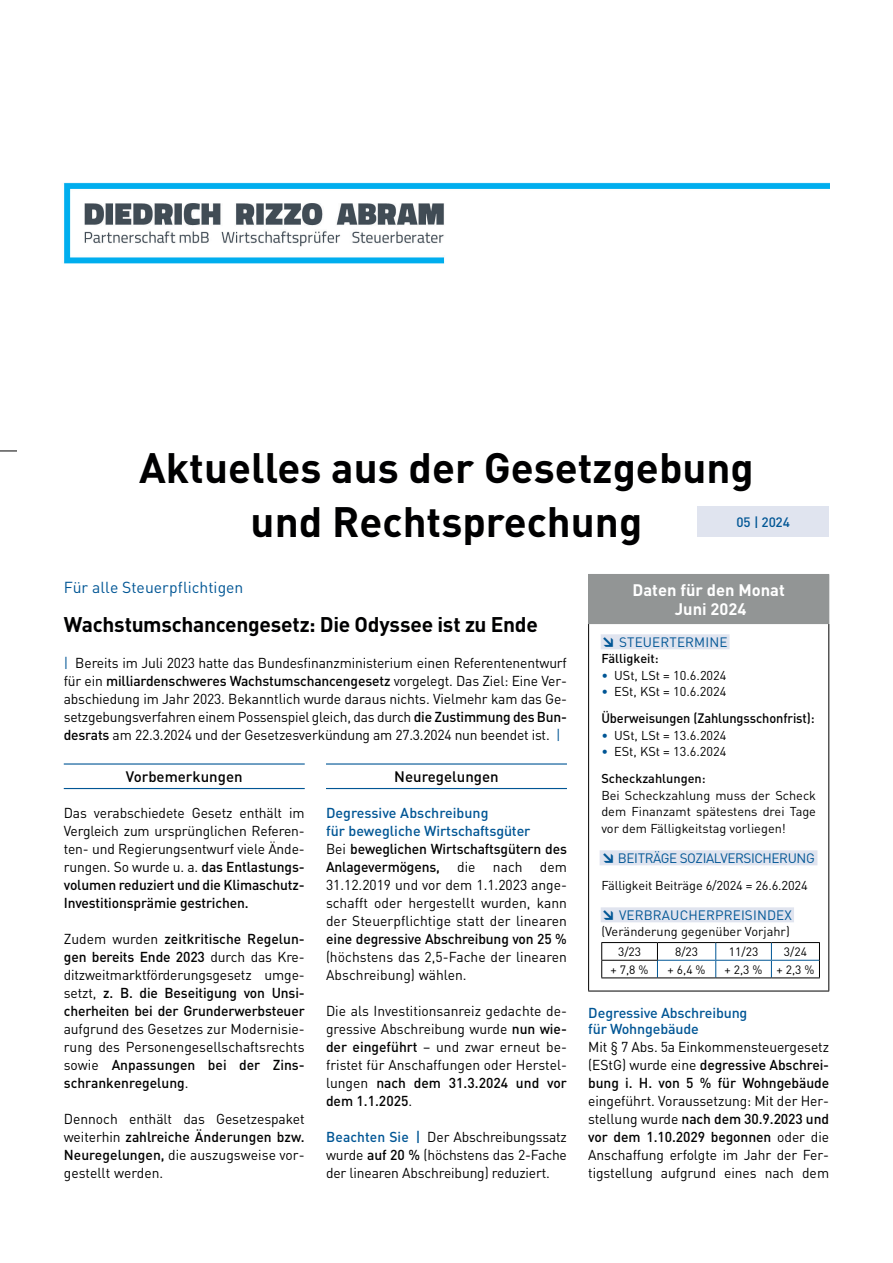
<style>
.page{position:relative;width:893px;height:1263px;background:#fff}
.page>*{position:absolute;margin:0;border:0;box-sizing:border-box;transform-origin:0 0}
.t1{font:700 42px/54px "DIN Pro";color:#000001;text-align:center}
.t2{font:700 21px "DIN Pro";letter-spacing:-.015em;color:#000001}
.t3{font:700 16.5px/19.5px "DIN Pro";color:#fff;text-align:center}
.t4{font:15.75px "DIN Pro";color:#015695}
.t5{font:500 15px "DIN Pro";color:#000001}
.t6{font:14.25px/18px "DIN Pro";letter-spacing:-.005em;color:#000001;text-align:justify}
.t7{font:500 14.25px/18px "DIN Pro";letter-spacing:-.01em;color:#000001;text-align:justify}
.t8{font:500 14.25px/16.5px "DIN Pro";letter-spacing:-.01em;color:#015695}
.t9{font:13.5px "DIN Pro";letter-spacing:.01em;color:#015695}
.t10{font:500 13.5px "DIN Pro";letter-spacing:-.005em;color:#000001;scale:.95 1}
.t11{font:13.5px "DIN Pro";letter-spacing:-.03em;color:#015695}
.t12{font:500 13.5px "DIN Pro";color:#015695}
.t13{font:12.75px/16.5px "DIN Pro";color:#000001}
.t14{font:500 12.75px "DIN Pro";color:#000001}
.t15{font:12px "DIN Pro";color:#000001}
.s1{color:#015695}
.s2{font-weight:500}
.s3{font-weight:400}
.s4{font-weight:500;color:#015695}
.s5{font-weight:900}
</style>
<div class="page">
<svg style="left:0;top:451px;width:17px;height:1px"></svg>
<div style="left:697px;top:506px;width:132px;height:31px;background:#e0e4ef"></div>
<div style="left:589px;top:574px;width:240px;height:50px;background:#929595"></div>
<hr style="left:588px;top:624px;width:1px;height:367px;background:#000001">
<hr style="left:828px;top:624px;width:1px;height:367px;background:#000001">
<hr style="left:588px;top:991px;width:241px;height:1px;background:#000001">
<hr style="left:588px;top:574px;width:241px;height:1px;background:#929595">
<hr style="left:588px;top:575px;width:1px;height:48px;background:#929595">
<hr style="left:588px;top:623px;width:241px;height:1px;background:#929595">
<div style="left:601px;top:634px;width:129px;height:15px;background:#e0e4ef"></div>
<div style="left:600px;top:850px;width:217px;height:15px;background:#e0e4ef"></div>
<div style="left:601px;top:907px;width:193px;height:15px;background:#e0e4ef"></div>
<svg style="left:601px;top:942px;width:219px;height:36px"></svg>
<hr style="left:601px;top:960px;width:57px;height:1px;background:#000001">
<hr style="left:64px;top:763px;width:241px;height:1px;background:#015695">
<hr style="left:64px;top:788px;width:241px;height:1px;background:#015695">
<hr style="left:326px;top:763px;width:241px;height:1px;background:#015695">
<hr style="left:326px;top:788px;width:241px;height:1px;background:#015695">
<img style="left:63px;top:182px;width:766px;height:82px">
<h1 class="t1" style="left:139px;top:439px;width:616px">Aktuelles aus der Gesetzgebung und Rechtsprechung</h1>
<p class="t12" style="left:736px;top:513px;width:55px">05 | 2024</p>
<p class="t4" style="left:64px;top:577px;width:181px">Für alle Steuerpflichtigen</p>
<h2 class="t2" style="left:64px;top:610px;width:476px">Wachstumschancengesetz: Die Odyssee ist zu Ende</h2>
<p class="t6" style="left:64px;top:654px;width:505px"><span class="s1">|</span> Bereits im Juli 2023 hatte das Bundesfinanzministerium einen Referentenentwurf für ein <span class="s2">milliardenschweres Wachstumschancengesetz</span> vorgelegt. Das Ziel: Eine Ver&shy;abschiedung im Jahr 2023. Bekanntlich wurde daraus nichts. Vielmehr kam das Ge&shy;setzgebungsverfahren einem Possenspiel gleich, das durch <span class="s2">die Zustimmung des Bun&shy;desrats</span> am 22.3.2024 und der Gesetzesverkündung am 27.3.2024 nun beendet ist. <span class="s1">|</span></p>
<p class="t5" style="left:126px;top:766px;width:118px">Vorbemerkungen</p>
<p class="t6" style="left:64px;top:803px;width:242px">Das verabschiedete Gesetz enthält im Vergleich zum ursprünglichen Referen&shy;ten- und Regierungsentwurf viele Ände&shy;rungen. So wurde u. a. <span class="s2">das Entlastungs&shy;volumen reduziert und die Klimaschutz-Investitionsprämie gestrichen.</span></p>
<p class="t7" style="left:64px;top:929px;width:242px"><span class="s3">Zudem wurden</span> zeitkritische Regelun&shy;gen bereits Ende 2023 <span class="s3">durch das Kre&shy;ditzweitmarktförderungsgesetz umge&shy;setzt,</span> z. B. die Beseitigung von Unsi&shy;cherheiten bei der Grunderwerbsteuer</p>
<p class="t6" style="left:64px;top:1019px;width:242px">aufgrund des Gesetzes zur Modernisie&shy;rung des Personengesellschaftsrechts sowie <span class="s2">Anpassungen bei der Zins&shy;schrankenregelung</span>.</p>
<p class="t6" style="left:64px;top:1109px;width:242px">Dennoch enthält das Gesetzespaket weiterhin <span class="s2">zahlreiche Änderungen bzw.<br>Neuregelungen,</span> die auszugsweise vor&shy;gestellt werden.</p>
<p class="t5" style="left:394px;top:766px;width:106px">Neuregelungen</p>
<p class="t6" style="left:326px;top:803px;width:242px;text-align:left"><span class="s4">Degressive Abschreibung<br>für bewegliche Wirtschaftsgüter<br></span>Bei <span class="s2">beweglichen Wirtschaftsgütern des Anlagevermögens,</span> die nach dem 31.12.2019 und vor dem 1.1.2023 ange&shy;schafft oder hergestellt wurden, kann der Steuerpflichtige statt der linearen</p>
<p class="t7" style="left:326px;top:929px;width:242px">eine degressive Abschreibung von 25 %</p>
<p class="t6" style="left:326px;top:947px;width:242px">(höchstens das 2,5-Fache der linearen<br>Abschreibung) wählen.</p>
<p class="t6" style="left:326px;top:1001px;width:242px">Die als Investitionsanreiz gedachte de&shy;gressive Abschreibung wurde <span class="s2">nun wie&shy;der eingeführt</span> – und zwar erneut be&shy;fristet für Anschaffungen oder Herstel&shy;lungen <span class="s2">nach dem 31.3.2024 und vor dem 1.1.2025</span>.</p>
<p class="t6" style="left:326px;top:1127px;width:242px"><span class="s4">Beachten Sie |</span> Der Abschreibungssatz wurde <span class="s2">auf 20 %</span> (höchstens das 2-Fache der linearen Abschreibung) reduziert.</p>
<p class="t3" style="left:633px;top:579px;width:154px">Daten für den Monat<br>Juni 2024</p>
<p class="t9" style="left:601px;top:633px;width:128px"><span class="s5">↘</span> STEUERTERMINE</p>
<p class="t14" style="left:601px;top:650px;width:59px">Fälligkeit:</p>
<p class="t13" style="left:601px;top:666px;width:127px"><span class="s1">•</span> USt, LSt = 10.6.2024</p>
<p class="t13" style="left:601px;top:683px;width:127px"><span class="s1">•</span> ESt, KSt = 10.6.2024</p>
<p class="t10" style="left:601px;top:709px;width:226px">Überweisungen (Zahlungsschonfrist):</p>
<p class="t13" style="left:601px;top:726px;width:127px"><span class="s1">•</span> USt, LSt = 13.6.2024</p>
<p class="t13" style="left:601px;top:737px;width:127px;line-height:27px"><span class="s1">•</span> ESt, KSt = 13.6.2024<br><span class="s2">Scheckzahlungen:</span></p>
<p class="t13" style="left:601px;top:786px;width:216px;text-align:justify">Bei Scheckzahlung muss der Scheck dem Finanzamt spätestens drei Tage vor dem Fälligkeitstag vorliegen!</p>
<p class="t11" style="left:601px;top:849px;width:215px"><span class="s5">↘</span> BEITRÄGE SOZIALVERSICHERUNG</p>
<p class="t13" style="left:601px;top:876px;width:208px">Fälligkeit Beiträge 6/2024 = 26.6.2024</p>
<p class="t9" style="left:601px;top:906px;width:192px"><span class="s5">↘</span> VERBRAUCHERPREISINDEX</p>
<p class="t13" style="left:601px;top:923px;width:190px">(Veränderung gegenüber Vorjahr)</p>
<p class="t15" style="left:618px;top:943px;width:25px">3/23</p>
<p class="t15" style="left:675px;top:943px;width:25px">8/23</p>
<p class="t15" style="left:729px;top:943px;width:31px">11/23</p>
<p class="t15" style="left:784px;top:943px;width:25px">3/24</p>
<p class="t15" style="left:611px;top:961px;width:39px">+ 7,8 %</p>
<p class="t15" style="left:668px;top:961px;width:39px">+ 6,4 %</p>
<p class="t15" style="left:725px;top:961px;width:91px">+ 2,3 % + 2,3 %</p>
<p class="t8" style="left:588px;top:1004px;width:161px">Degressive Abschreibung für Wohngebäude</p>
<p class="t6" style="left:588px;top:1037px;width:242px">Mit § 7 Abs. 5a Einkommensteuergesetz (EStG) wurde eine <span class="s2">degressive Abschrei&shy;bung i. H. von 5 % für Wohngebäude</span></p>
<p class="t6" style="left:588px;top:1091px;width:242px">eingeführt. Voraussetzung: Mit der Her&shy;stellung wurde <span class="s2">nach dem 30.9.2023 und vor dem 1.10.2029 begonnen</span> oder die Anschaffung erfolgte im Jahr der Fer&shy;tigstellung aufgrund eines nach dem</p>
</div>
